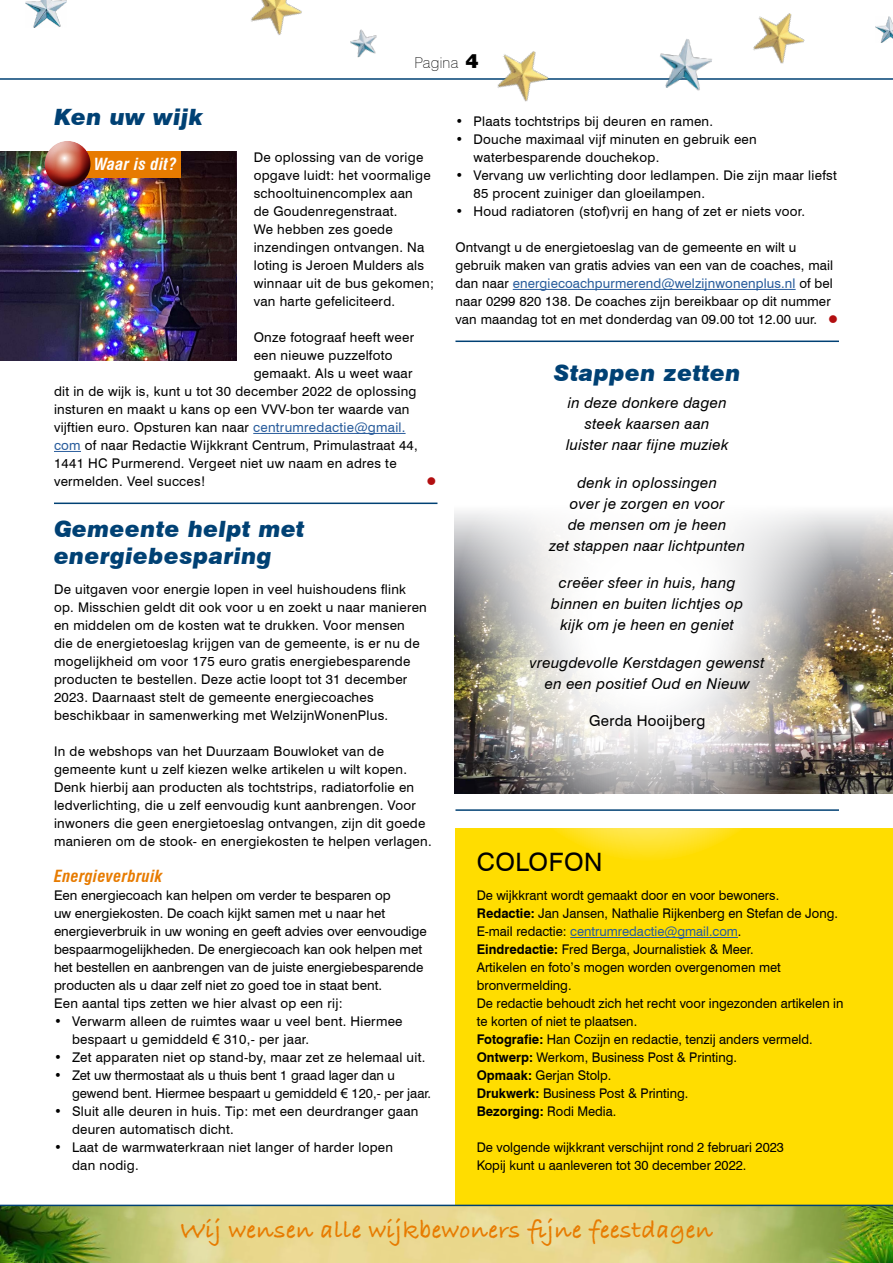
<style>
.page{position:relative;width:893px;height:1263px;background:#fff}
.page>*{position:absolute;margin:0;border:0;box-sizing:border-box;transform-origin:0 0}
.t1{font:700 25.35px "Bradley Hand ITCTT";letter-spacing:.02em;color:#e77b00}
.t2{font:25.35px "Swiss 721 BT";letter-spacing:.02em;color:#000}
.H1__Kop{font:italic 900 22.5px/27px "Swiss 721 BT";letter-spacing:.02em;color:#004174}
.H2__Subkop{font:italic 700 condensed 16.35px "Swiss 721 BT";letter-spacing:.02em;color:#e77b00}
.H2__Subkop-2{font:italic 700 condensed 16.35px "Swiss 721 BT";letter-spacing:.02em;color:#fff}
.P__Tekst_plat{font:italic 15px "Swiss 721 BT";letter-spacing:.02em;color:#000}
.P__Tekst_plat-2{font:15px "Swiss 721 BT";letter-spacing:.02em;color:#000}
.t3{font:100 15px "Swiss 721 BT";letter-spacing:.02em;color:#000}
.P__Tekst_plat-3{font:13.35px/18px "Swiss 721 BT";letter-spacing:.02em;color:#000}
.P__Tekst_plat-4{font:13.35px/18px "Swiss 721 BT";color:#000}
.t4{font:13.35px "Swiss 721 BT";color:#275b9b}
.t5{font:700 13.35px "Swiss 721 BT";color:#000}
.P__Tekst_plat-5{font:13.35px "Wingdings";color:#b20e10}
.s1{font-family:"Swiss 721 BT Black No 2";font-weight:400;font-size:18px}
.s2{color:#275b9b}
.s3{font-family:"Arial"}
.s4{color:#b20e10}
.s5{font-weight:700}
.s6{color:#000}
.s7{font-weight:400}
</style>
<div class="page">
<div style="left:455px;top:828px;width:438px;height:388px;background:#fd0"></div>
<hr style="left:570px;top:937px;width:168px;height:1px;background:#275b9b">
<img style="left:0;top:1206px;width:893px;height:57px">
<hr style="left:0;top:78px;width:893px;height:2px;background:#004174">
<hr style="left:0;top:1205px;width:893px;height:1px;background:#004174">
<img style="left:0;top:151px;width:237px;height:209px">
<div style="left:62px;top:151px;width:119px;height:27px;background:#e77b00"></div>
<div style="left:33px;top:130px;width:63px;height:52px;background:#fff;opacity:.75"></div>
<div style="left:39px;top:146px;width:62px;height:42px;background:#000;opacity:.75"></div>
<img style="left:350px;top:29px;width:27px;height:29px">
<img style="left:876px;top:16px;width:17px;height:27px">
<img style="left:26px;top:0;width:40px;height:27px">
<img style="left:656px;top:39px;width:58px;height:52px">
<img style="left:251px;top:0;width:51px;height:35px">
<img style="left:488px;top:51px;width:70px;height:51px">
<img style="left:753px;top:13px;width:52px;height:51px">
<img style="left:455px;top:511px;width:438px;height:282px">
<svg style="left:455px;top:381px;width:384px;height:480px"></svg>
<hr style="left:253px;top:433px;width:153px;height:1px;background:#275b9b">
<svg style="left:54px;top:451px;width:27px;height:1px"></svg>
<hr style="left:54px;top:503px;width:383px;height:1px;background:#004174">
<hr style="left:513px;top:289px;width:283px;height:1px;background:#275b9b">
<hr style="left:455px;top:341px;width:384px;height:1px;background:#004174">
<hr style="left:455px;top:809px;width:384px;height:2px;background:#004174">
<p class="t3" style="left:414px;top:53px;width:66px">Pagina <span class="s1">4</span></p>
<h1 class="H1__Kop" style="left:54px;top:103px;width:150px">Ken uw wijk</h1>
<p class="P__Tekst_plat-3" style="left:254px;top:148px;width:182px">De oplossing van de vorige opgave luidt: het voormalige schooltuinencomplex aan<br>de Goudenregenstraat.<br>We hebben zes goede inzendingen ontvangen. Na loting is Jeroen Mulders als winnaar uit de bus gekomen; van harte gefeliciteerd.</p>
<p class="P__Tekst_plat-3" style="left:254px;top:328px;width:162px">Onze fotograaf heeft weer</p>
<p class="P__Tekst_plat-3" style="left:254px;top:346px;width:140px">een nieuwe puzzelfoto</p>
<p class="P__Tekst_plat-3" style="left:254px;top:364px;width:160px">gemaakt. Als u weet waar</p>
<p class="P__Tekst_plat-3" style="left:54px;top:382px;width:364px">dit in de wijk is, kunt u tot 30 december 2022 de oplossing</p>
<p class="P__Tekst_plat-3" style="left:54px;top:400px;width:357px">insturen en maakt u kans op een VVV-bon ter waarde van</p>
<p class="P__Tekst_plat-3" style="left:54px;top:418px;width:353px">vijftien euro. Opsturen kan naar <span class="s2">centrumredactie@gmail.</span></p>
<p class="P__Tekst_plat-3" style="left:54px;top:436px;width:365px"><span class="s2">com</span> of naar Redactie Wijkkrant Centrum, Primulastraat 44,</p>
<p class="P__Tekst_plat-3" style="left:54px;top:454px;width:344px">1441 HC Purmerend. Vergeet niet uw naam en adres te</p>
<p class="P__Tekst_plat-3" style="left:54px;top:472px;width:153px">vermelden. Veel succes!</p>
<p class="P__Tekst_plat-5" style="left:427px;top:474px;width:11px">●</p>
<h1 class="H1__Kop" style="left:54px;top:515px;width:252px">Gemeente helpt met energiebesparing</h1>
<p class="P__Tekst_plat-3" style="left:54px;top:580px;width:374px">De uitgaven voor energie lopen in veel huishoudens flink op. Misschien geldt dit ook voor u en zoekt u naar manieren en middelen om de kosten wat te drukken. Voor mensen die de energietoeslag krijgen van de gemeente, is er nu de mogelijkheid om voor 175 euro gratis energiebesparende producten te bestellen. Deze actie loopt tot 31 december 2023. Daarnaast stelt de gemeente energiecoaches beschikbaar in samenwerking met WelzijnWonenPlus.</p>
<p class="P__Tekst_plat-3" style="left:54px;top:742px;width:379px">In de webshops van het Duurzaam Bouwloket van de gemeente kunt u zelf kiezen welke artikelen u wilt kopen.<br>Denk hierbij aan producten als tochtstrips, radiatorfolie en ledverlichting, die u zelf eenvoudig kunt aanbrengen. Voor inwoners die geen energietoeslag ontvangen, zijn dit goede manieren om de stook- en energiekosten te helpen verlagen.</p>
<h2 class="H2__Subkop" style="left:54px;top:866px;width:110px">Energieverbruik</h2>
<p class="P__Tekst_plat-4" style="left:54px;top:886px;width:374px">Een energiecoach kan helpen om verder te besparen op<br>uw energiekosten. De coach kijkt samen met u naar het energieverbruik in uw woning en geeft advies over eenvoudige bespaarmogelijkheden. De energiecoach kan ook helpen met het bestellen en aanbrengen van de juiste energiebesparende producten als u daar zelf niet zo goed toe in staat bent.</p>
<p class="P__Tekst_plat-3" style="left:54px;top:994px;width:290px">Een aantal tips zetten we hier alvast op een rij:</p>
<p class="P__Tekst_plat-3" style="left:72px;top:1012px;width:332px;text-indent:-18px">• Verwarm alleen de ruimtes waar u veel bent. Hiermee bespaart u gemiddeld <span class="s3">€</span> 310,- per jaar.</p>
<p class="P__Tekst_plat-3" style="left:54px;top:1048px;width:373px">• Zet apparaten niet op stand-by, maar zet ze helemaal uit.</p>
<p class="P__Tekst_plat-4" style="left:72px;top:1066px;width:361px;text-indent:-18px">• Zet uw thermostaat als u thuis bent 1 graad lager dan u gewend bent. Hiermee bespaart u gemiddeld <span class="s3">€</span> 120,- per jaar.</p>
<p class="P__Tekst_plat-3" style="left:72px;top:1102px;width:348px;text-indent:-18px">• Sluit alle deuren in huis. Tip: met een deurdranger gaan deuren automatisch dicht.</p>
<p class="P__Tekst_plat-3" style="left:72px;top:1138px;width:323px;text-indent:-18px">• Laat de warmwaterkraan niet langer of harder lopen dan nodig.</p>
<h2 class="H2__Subkop-2" style="left:94px;top:154px;width:84px">Waar is dit?</h2>
<p class="P__Tekst_plat-3" style="left:455px;top:112px;width:259px">• Plaats tochtstrips bij deuren en ramen.</p>
<p class="P__Tekst_plat-3" style="left:473px;top:130px;width:285px;text-indent:-18px">• Douche maximaal vijf minuten en gebruik een waterbesparende douchekop.</p>
<p class="P__Tekst_plat-3" style="left:473px;top:166px;width:365px;text-indent:-18px">• Vervang uw verlichting door ledlampen. Die zijn maar liefst<br>85 procent zuiniger dan gloeilampen.</p>
<p class="P__Tekst_plat-3" style="left:455px;top:202px;width:351px">• Houd radiatoren (stof)vrij en hang of zet er niets voor.</p>
<p class="P__Tekst_plat-3" style="left:455px;top:238px;width:384px">Ontvangt u de energietoeslag van de gemeente en wilt u gebruik maken van gratis advies van een van de coaches, mail dan naar <span class="s2">energiecoachpurmerend@welzijnwonenplus.nl</span> of bel naar 0299 820 138. De coaches zijn bereikbaar op dit nummer van maandag tot en met donderdag van 09.00 tot 12.00 uur. <span class="s4">●</span></p>
<h1 class="H1__Kop" style="left:554px;top:359px;width:188px">Stappen zetten</h1>
<p class="P__Tekst_plat" style="left:568px;top:394px;width:161px">in deze donkere dagen</p>
<p class="P__Tekst_plat" style="left:585px;top:415px;width:126px">steek kaarsen aan</p>
<p class="P__Tekst_plat" style="left:566px;top:436px;width:164px">luister naar fijne muziek</p>
<p class="P__Tekst_plat" style="left:577px;top:473px;width:141px">denk in oplossingen</p>
<p class="P__Tekst_plat" style="left:570px;top:494px;width:156px">over je zorgen en voor</p>
<p class="P__Tekst_plat" style="left:568px;top:515px;width:160px">de mensen om je heen</p>
<p class="P__Tekst_plat" style="left:549px;top:536px;width:197px">zet stappen naar lichtpunten</p>
<p class="P__Tekst_plat" style="left:559px;top:574px;width:178px">creëer sfeer in huis, hang</p>
<p class="P__Tekst_plat" style="left:551px;top:595px;width:194px">binnen en buiten lichtjes op</p>
<p class="P__Tekst_plat" style="left:560px;top:616px;width:175px">kijk om je heen en geniet</p>
<p class="P__Tekst_plat" style="left:530px;top:653px;width:236px">vreugdevolle Kerstdagen gewenst</p>
<p class="P__Tekst_plat" style="left:545px;top:674px;width:206px">en een positief Oud en Nieuw</p>
<p class="P__Tekst_plat-2" style="left:589px;top:712px;width:118px">Gerda Hooijberg</p>
<p class="t2" style="left:477px;top:847px;width:127px">COLOFON</p>
<p class="P__Tekst_plat-4" style="left:477px;top:886px;width:304px">De wijkkrant wordt gemaakt door en voor bewoners.</p>
<p class="P__Tekst_plat-4" style="left:477px;top:904px;width:363px"><span class="s5">Redactie:</span> Jan Jansen, Nathalie Rijkenberg en Stefan de Jong.</p>
<p class="t4" style="left:477px;top:923px;width:266px"><span class="s6">E-mail redactie:</span> centrumredactie@gmail.com<span class="s6">.</span></p>
<p class="P__Tekst_plat-4" style="left:477px;top:940px;width:278px"><span class="s5">Eindredactie:</span> Fred Berga, Journalistiek &amp; Meer.</p>
<p class="P__Tekst_plat-4" style="left:477px;top:958px;width:306px">Artikelen en foto’s mogen worden overgenomen met bronvermelding.</p>
<p class="P__Tekst_plat-4" style="left:477px;top:994px;width:368px">De redactie behoudt zich het recht voor ingezonden artikelen in te korten of niet te plaatsen.</p>
<p class="P__Tekst_plat-4" style="left:477px;top:1030px;width:337px"><span class="s5">Fotografie:</span> Han Cozijn en redactie, tenzij anders vermeld.</p>
<p class="P__Tekst_plat-4" style="left:477px;top:1048px;width:262px"><span class="s5">Ontwerp:</span> Werkom, Business Post &amp; Printing.</p>
<p class="P__Tekst_plat-4" style="left:477px;top:1066px;width:136px"><span class="s5">Opmaak:</span> Gerjan Stolp.</p>
<p class="P__Tekst_plat-4" style="left:477px;top:1084px;width:213px"><span class="s5">Drukwerk:</span> Business Post &amp; Printing.</p>
<p class="t5" style="left:477px;top:1103px;width:141px">Bezorging: <span class="s7">Rodi Media.</span></p>
<p class="P__Tekst_plat-4" style="left:477px;top:1138px;width:309px">De volgende wijkkrant verschijnt rond 2 februari 2023</p>
<p class="P__Tekst_plat-4" style="left:477px;top:1156px;width:271px">Kopij kunt u aanleveren tot 30 december 2022.</p>
<h1 class="t1" style="left:180px;top:1210px;width:534px">Wij wensen alle wijkbewoners fijne feestdagen</h1>
</div>
